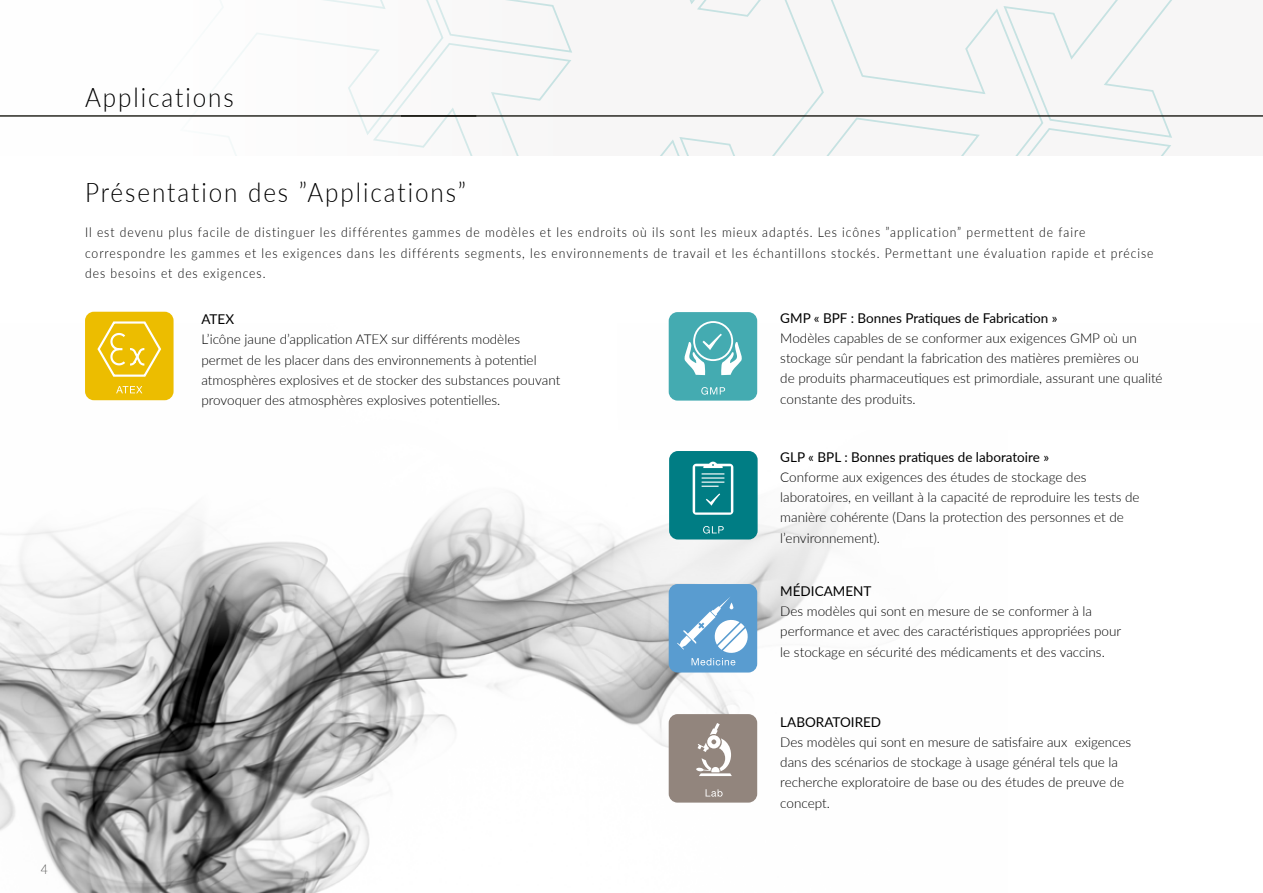
<style>
.page{position:relative;width:1263px;height:893px;background:#fff}
.page>*{position:absolute;margin:0;border:0;box-sizing:border-box;transform-origin:0 0}
.t1{font:300 27px "Lato";letter-spacing:.08em;color:#000;scale:.9 1}
.t2{font:300 13.5px/20.2px "Lato";color:#000}
.t3{font:300 13.5px/20.2px "Lato";letter-spacing:.08em;color:#000;scale:.9 1}
.t4{font:13.5px "Lato";color:#000}
.t5{font:300 13.5px "Lato";color:#575756;scale:.9 1}
</style>
<div class="page">
<div style="left:772px;top:0;width:182px;height:156px;background:#f7f6f6"></div>
<svg style="left:954px;top:0;width:219px;height:156px"></svg>
<svg style="left:769px;top:62px;width:494px;height:55px"></svg>
<svg style="left:0;top:0;width:769px;height:156px"></svg>
<img style="left:0;top:323px;width:842px;height:570px">
<div style="left:85px;top:312px;width:89px;height:88px;background:#ecbd00;border-radius:9px"></div>
<svg style="left:97px;top:321px;width:65px;height:56px"></svg>
<svg style="left:116px;top:386px;width:26px;height:7px"></svg>
<div style="left:669px;top:714px;width:88px;height:89px;background:#92857d;border-radius:9px"></div>
<svg style="left:696px;top:723px;width:36px;height:53px"></svg>
<svg style="left:706px;top:789px;width:16px;height:8px"></svg>
<div style="left:669px;top:312px;width:88px;height:89px;background:#44abb1;border-radius:9px"></div>
<div style="left:693px;top:321px;width:40px;height:40px;border:2px solid #fff;border-radius:50%"></div>
<svg style="left:684px;top:334px;width:58px;height:41px"></svg>
<svg style="left:701px;top:387px;width:24px;height:8px"></svg>
<div style="left:669px;top:451px;width:89px;height:88px;background:#007d84;border-radius:9px"></div>
<svg style="left:693px;top:462px;width:40px;height:53px"></svg>
<svg style="left:703px;top:526px;width:21px;height:8px"></svg>
<div style="left:669px;top:584px;width:88px;height:88px;background:#599cd0;border-radius:9px"></div>
<svg style="left:677px;top:597px;width:71px;height:68px"></svg>
<p class="t5" style="left:41px;top:860px;width:9px">4</p>
<h1 class="t1" style="left:85px;top:78px;width:167px">Applications</h1>
<h1 class="t1" style="left:85px;top:174px;width:425px">Présentation des ”Applications”</h1>
<p class="t3" style="left:85px;top:222px;width:1189px">Il est devenu plus facile de distinguer les différentes gammes de modèles et les endroits où ils sont les mieux adaptés. Les icônes ”application” permettent de faire correspondre les gammes et les exigences dans les différents segments, les environnements de travail et les échantillons stockés. Permettant une évaluation rapide et précise des besoins et des exigences.</p>
<p class="t4" style="left:201px;top:309px;width:34px">ATEX</p>
<p class="t2" style="left:201px;top:329px;width:360px">L’icône jaune d’application ATEX sur différents modèles permet de les placer dans des environnements à potentiel atmosphères explosives et de stocker des substances pouvant provoquer des atmosphères explosives potentielles.</p>
<p class="t4" style="left:780px;top:308px;width:279px">GMP « BPF : Bonnes Pratiques de Fabrication »</p>
<p class="t2" style="left:780px;top:327px;width:384px">Modèles capables de se conformer aux exigences GMP où un stockage sûr pendant la fabrication des matières premières ou<br>de produits pharmaceutiques est primordiale, assurant une qualité constante des produits.</p>
<p class="t4" style="left:780px;top:447px;width:270px">GLP « BPL : Bonnes pratiques de laboratoire »</p>
<p class="t2" style="left:780px;top:466px;width:361px">Conforme aux exigences des études de stockage des laboratoires, en veillant à la capacité de reproduire les tests de manière cohérente (Dans la protection des personnes et de l’environnement).</p>
<p class="t4" style="left:780px;top:581px;width:93px">MÉDICAMENT</p>
<p class="t2" style="left:780px;top:601px;width:342px">Des modèles qui sont en mesure de se conformer à la performance et avec des caractéristiques appropriées pour le stockage en sécurité des médicaments et des vaccins.</p>
<p class="t4" style="left:780px;top:712px;width:102px">LABORATOIRED</p>
<p class="t2" style="left:780px;top:731px;width:352px">Des modèles qui sont en mesure de satisfaire aux exigences dans des scénarios de stockage à usage général tels que la recherche exploratoire de base ou des études de preuve de concept.</p>
</div>
